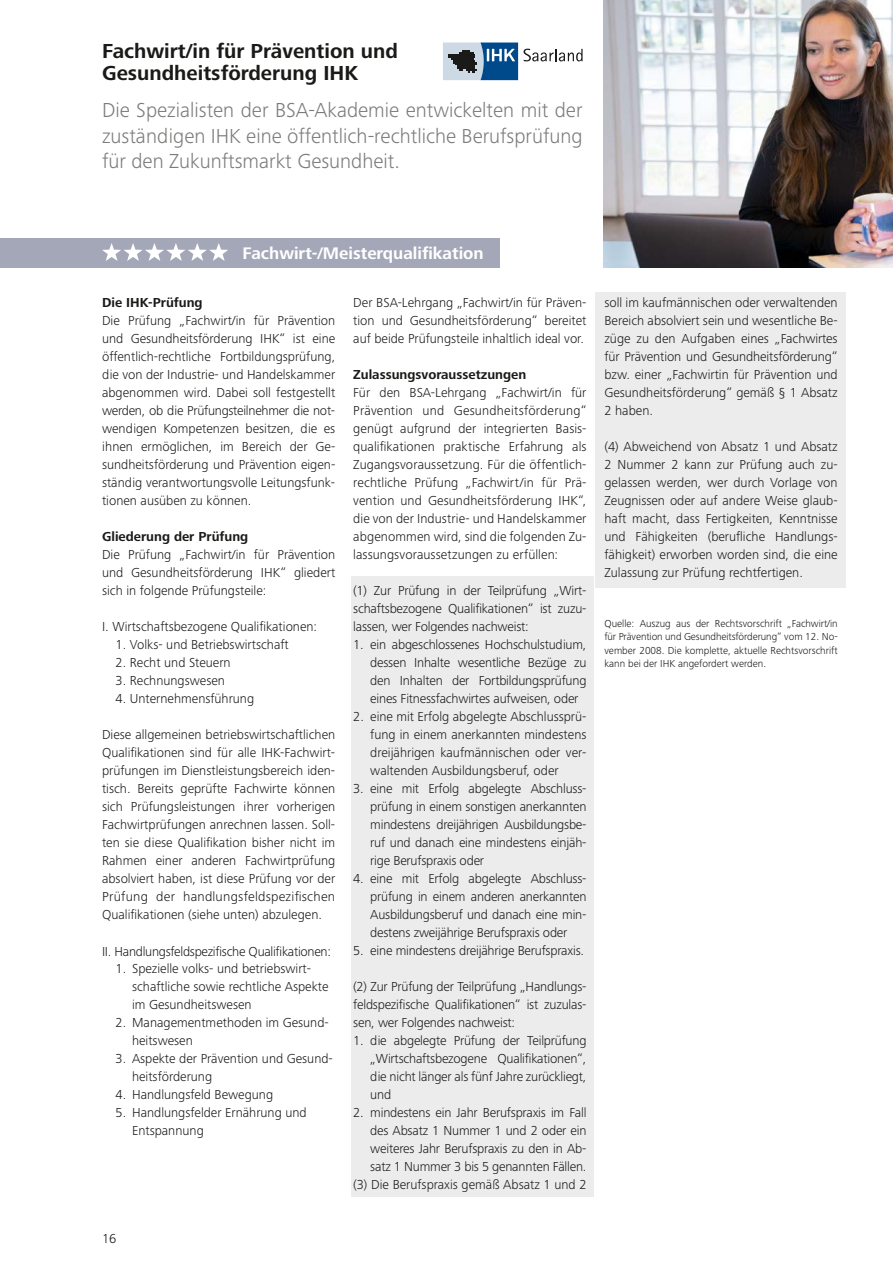
<style>
.page{position:relative;width:893px;height:1263px;background:#fff}
.page>*{position:absolute;margin:0;border:0;box-sizing:border-box;transform-origin:0 0}
.t1{font:300 21px/25.5px "Frutiger Next Pro";color:#7b7b7a;text-align:justify}
.t2{font:700 21px/22.5px "Frutiger Next Pro";color:#1a1a18}
.t3{font:700 17.4px "Frutiger Next Pro";color:#fff}
.t4{font:300 13.5px/18px "Frutiger Next Pro";color:#1a1a18;text-align:justify}
.t5{font:700 13.5px "Frutiger Next Pro";color:#1a1a18}
.t6{font:300 13.5px "Frutiger Next Pro";letter-spacing:-.02em;color:#1a1a18}
.t7{font:300 10.5px/13.5px "Frutiger Next Pro";color:#1a1a18;text-align:justify}
</style>
<div class="page">
<div style="left:351px;top:576px;width:242px;height:621px;background:#ececed"></div>
<div style="left:595px;top:292px;width:251px;height:296px;background:#ececed"></div>
<div style="left:0;top:238px;width:500px;height:30px;background:#a3a7b8"></div>
<svg style="left:102px;top:243px;width:126px;height:18px"></svg>
<img style="left:604px;top:0;width:289px;height:268px">
<svg style="left:524px;top:49px;width:59px;height:12px"></svg>
<svg style="left:443px;top:43px;width:75px;height:37px;background:#6183a2"></svg>
<h1 class="t2" style="left:102px;top:39px;width:297px">Fachwirt/in für Prävention und<br>Gesundheitsförderung IHK</h1>
<h1 class="t1" style="left:102px;top:97px;width:482px">Die Spezialisten der BSA-Akademie entwickelten mit der zuständigen IHK eine öffentlich-rechtliche Berufsprüfung für den Zukunftsmarkt Gesundheit.</h1>
<p class="t3" style="left:243px;top:243px;width:243px">Fachwirt-/Meisterqualifikation</p>
<p class="t5" style="left:102px;top:295px;width:102px">Die IHK-Prüfung</p>
<p class="t4" style="left:102px;top:312px;width:235px">Die Prüfung „Fachwirt/in für Prävention und Gesundheitsförderung IHK“ ist eine öffentlich-rechtliche Fortbildungsprüfung, die von der Industrie- und Handelskammer abgenommen wird. Dabei soll festgestellt werden, ob die Prüfungsteilnehmer die not&shy;wendigen Kompetenzen besitzen, die es ihnen ermöglichen, im Bereich der Ge&shy;sundheitsförderung und Prävention eigen&shy;ständig verantwortungsvolle Leitungsfunk&shy;tionen ausüben zu können.</p>
<p class="t5" style="left:102px;top:529px;width:148px">Gliederung der Prüfung</p>
<p class="t4" style="left:102px;top:546px;width:235px">Die Prüfung „Fachwirt/in für Prävention und Gesundheitsförderung IHK“ gliedert sich in folgende Prüfungsteile:</p>
<p class="t4" style="left:102px;top:618px;width:217px">I. Wirtschaftsbezogene Qualifikationen:</p>
<p class="t4" style="left:116px;top:636px;width:175px">1. Volks- und Betriebswirtschaft</p>
<p class="t4" style="left:116px;top:654px;width:117px">2. Recht und Steuern</p>
<p class="t4" style="left:116px;top:672px;width:111px">3. Rechnungswesen</p>
<p class="t4" style="left:116px;top:690px;width:140px">4. Unternehmensführung</p>
<p class="t4" style="left:102px;top:726px;width:235px">Diese allgemeinen betriebswirtschaftlichen Qualifikationen sind für alle IHK-Fachwirt&shy;prüfungen im Dienstleistungsbereich iden&shy;tisch. Bereits geprüfte Fachwirte können sich Prüfungsleistungen ihrer vorherigen Fachwirtprüfungen anrechnen lassen. Soll&shy;ten sie diese Qualifikation bisher nicht im Rahmen einer anderen Fachwirtprüfung absolviert haben, ist diese Prüfung vor der Prüfung der handlungsfeldspezifischen Qualifikationen (siehe unten) abzulegen.</p>
<p class="t6" style="left:102px;top:943px;width:230px">II. Handlungsfeldspezifische Qualifikationen:</p>
<p class="t4" style="left:132px;top:960px;width:198px;text-align:left;text-indent:-16px">1. Spezielle volks- und betriebswirt&shy;schaftliche sowie rechtliche Aspekte im Gesundheitswesen</p>
<p class="t4" style="left:132px;top:1014px;width:198px;text-indent:-16px">2. Managementmethoden im Gesund&shy;heitswesen</p>
<p class="t4" style="left:132px;top:1050px;width:202px;text-indent:-16px">3. Aspekte der Prävention und Gesund&shy;heitsförderung</p>
<p class="t4" style="left:116px;top:1086px;width:159px">4. Handlungsfeld Bewegung</p>
<p class="t4" style="left:132px;top:1104px;width:176px;text-indent:-16px">5. Handlungsfelder Ernährung und<br>Entspannung</p>
<p class="t4" style="left:102px;top:1229px;width:16px">16</p>
<p class="t4" style="left:353px;top:294px;width:235px">Der BSA-Lehrgang „Fachwirt/in für Präven&shy;tion und Gesundheitsförderung“ bereitet auf beide Prüfungsteile inhaltlich ideal vor.</p>
<p class="t5" style="left:353px;top:367px;width:175px">Zulassungsvoraussetzungen</p>
<p class="t4" style="left:353px;top:384px;width:235px">Für den BSA-Lehrgang „Fachwirt/in für Prävention und Gesundheitsförderung“ genügt aufgrund der integrierten Basis&shy;qualifikationen praktische Erfahrung als Zugangsvoraussetzung. Für die öffentlich&shy;rechtliche Prüfung „Fachwirt/in für Prä&shy;vention und Gesundheitsförderung IHK“, die von der Industrie- und Handelskammer abgenommen wird, sind die folgenden Zu&shy;lassungsvoraussetzungen zu erfüllen:</p>
<p class="t4" style="left:353px;top:582px;width:235px">(1) Zur Prüfung in der Teilprüfung „Wirt&shy;schaftsbezogene Qualifikationen“ ist zuzu&shy;lassen, wer Folgendes nachweist:</p>
<p class="t4" style="left:370px;top:636px;width:218px;text-indent:-17px">1. ein abgeschlossenes Hochschulstudium, dessen Inhalte wesentliche Bezüge zu den Inhalten der Fortbildungsprüfung eines Fitnessfachwirtes aufweisen, oder</p>
<p class="t4" style="left:370px;top:708px;width:218px;text-indent:-17px">2. eine mit Erfolg abgelegte Abschlussprü&shy;fung in einem anerkannten mindestens dreijährigen kaufmännischen oder ver&shy;waltenden Ausbildungsberuf, oder</p>
<p class="t4" style="left:370px;top:780px;width:218px;text-indent:-17px">3. eine mit Erfolg abgelegte Abschluss&shy;prüfung in einem sonstigen anerkannten mindestens dreijährigen Ausbildungsbe&shy;ruf und danach eine mindestens einjäh&shy;rige Berufspraxis oder</p>
<p class="t4" style="left:370px;top:870px;width:218px;text-indent:-17px">4. eine mit Erfolg abgelegte Abschluss&shy;prüfung in einem anderen anerkannten Ausbildungsberuf und danach eine min&shy;destens zweijährige Berufspraxis oder</p>
<p class="t4" style="left:353px;top:942px;width:232px">5. eine mindestens dreijährige Berufspraxis.</p>
<p class="t4" style="left:353px;top:978px;width:235px">(2) Zur Prüfung der Teilprüfung „Handlungs&shy;feldspezifische Qualifikationen“ ist zuzulas&shy;sen, wer Folgendes nachweist:</p>
<p class="t4" style="left:370px;top:1032px;width:218px;text-indent:-17px">1. die abgelegte Prüfung der Teilprüfung „Wirtschaftsbezogene Qualifikationen“, die nicht länger als fünf Jahre zurückliegt, und</p>
<p class="t4" style="left:353px;top:1104px;width:235px;text-align:right">2. mindestens ein Jahr Berufspraxis im Fall des Absatz 1 Nummer 1 und 2 oder ein weiteres Jahr Berufspraxis zu den in Ab&shy;satz 1 Nummer 3 bis 5 genannten Fällen. (3) Die Berufspraxis gemäß Absatz 1 und 2</p>
<p class="t4" style="left:604px;top:294px;width:235px">soll im kaufmännischen oder verwaltenden Bereich absolviert sein und wesentliche Be&shy;züge zu den Aufgaben eines „Fachwirtes für Prävention und Gesundheitsförderung“ bzw. einer „Fachwirtin für Prävention und Gesundheitsförderung“ gemäß § 1 Absatz 2 haben.</p>
<p class="t4" style="left:604px;top:438px;width:235px">(4) Abweichend von Absatz 1 und Absatz 2 Nummer 2 kann zur Prüfung auch zu&shy;gelassen werden, wer durch Vorlage von Zeugnissen oder auf andere Weise glaub&shy;haft macht, dass Fertigkeiten, Kenntnisse und Fähigkeiten (berufliche Handlungs&shy;fähigkeit) erworben worden sind, die eine Zulassung zur Prüfung rechtfertigen.</p>
<p class="t7" style="left:604px;top:617px;width:235px">Quelle: Auszug aus der Rechtsvorschrift „Fachwirt/in für Prävention und Gesundheitsförderung“ vom 12. No&shy;vember 2008. Die komplette, aktuelle Rechtsvorschrift kann bei der IHK angefordert werden.</p>
</div>
